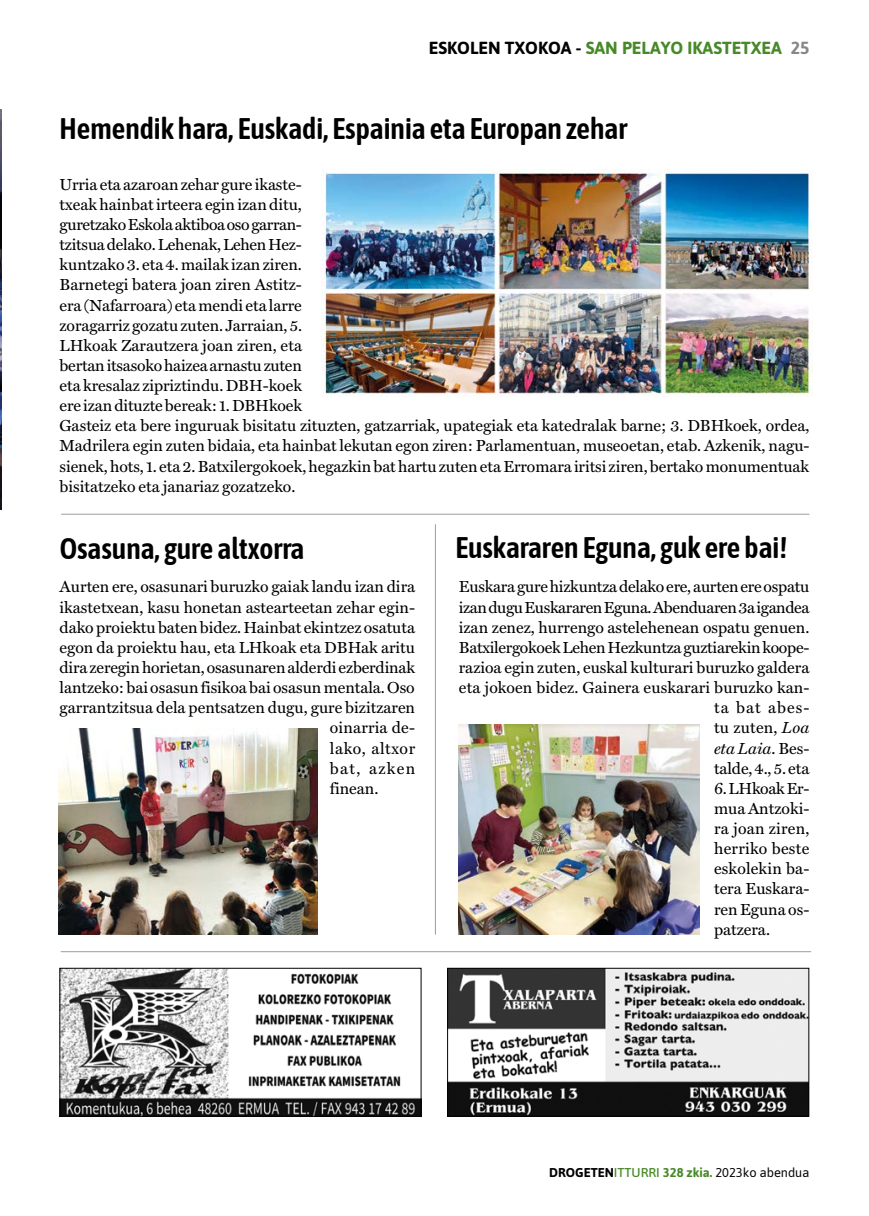
<style>
.page{position:relative;width:869px;height:1216px;background:#fff}
.page>*{position:absolute;margin:0;border:0;box-sizing:border-box;transform-origin:0 0}
.t1{font:600 29.75px "Asap Condensed";color:#000}
.t2{font:700 17.5px "Asap";color:#478928}
.t3{font:16.1px/20.1px "Miller Text Roman";color:#000}
.t4{font:italic 16.1px "Miller Text";color:#000}
.t5{font:16.1px "Miller Text Roman";letter-spacing:.035em;color:#000}
.t6{font:16.1px "Miller Text Roman";letter-spacing:.08em;color:#000}
.t7{font:12.78px "Asap";color:#000}
.s1{color:#000}
.s2{color:#878787}
.s3{font-family:"Miller Text";font-style:italic}
.s4{font-family:"Miller Text Roman";font-style:normal}
.s5{font-weight:700}
.s6{font-weight:500;color:#478928}
.s7{font-weight:700;color:#478928}
</style>
<div class="page">
<img style="left:59px;top:729px;width:258px;height:205px">
<img style="left:321px;top:169px;width:490px;height:227px">
<hr style="left:61px;top:514px;width:747px;height:1px;background:#9d9d9c">
<hr style="left:435px;top:524px;width:1px;height:410px;background:#9d9d9c">
<img style="left:458px;top:724px;width:240px;height:210px">
<hr style="left:61px;top:951px;width:749px;height:1px;background:#9d9d9c">
<img style="left:0;top:109px;width:1px;height:401px">
<img style="left:61px;top:969px;width:358px;height:145px">
<div style="left:59px;top:967px;width:362px;height:149px;border:1px solid #000"></div>
<img style="left:449px;top:969px;width:357px;height:145px">
<div style="left:447px;top:967px;width:361px;height:149px;border:1px solid #000"></div>
<p class="t2" style="left:428px;top:38px;width:382px"><span class="s1">ESKOLEN TXOKOA -</span> SAN PELAYO IKASTETXEA <span class="s2">25</span></p>
<h1 class="t1" style="left:60px;top:108px;width:569px">Hemendik hara, Euskadi, Espainia eta Europan zehar</h1>
<p class="t3" style="left:60px;top:174px;width:751px">Urria eta azaroan zehar gure ikaste-<br>txeak hainbat irteera egin izan ditu,<br>guretzako Eskola aktiboa oso garran-<br>tzitsua delako. Lehenak, Lehen Hez-<br>kuntzako 3. eta 4. mailak izan ziren.<br>Barnetegi batera joan ziren Astitz-<br>era (Nafarroara) eta mendi eta larre<br>zoragarriz gozatu zuten. Jarraian, 5.<br>LHkoak Zarautzera joan ziren, eta<br>bertan itsasoko haizea arnastu zuten<br>eta kresalaz zipriztindu. DBH-koek<br>ere izan dituzte bereak: 1. DBHkoek<br>Gasteiz eta bere inguruak bisitatu zituzten, gatzarriak, upategiak eta katedralak barne; 3. DBHkoek, ordea, Madrilera egin zuten bidaia, eta hainbat lekutan egon ziren: Parlamentuan, museoetan, etab. Azkenik, nagu&shy;sienek, hots, 1. eta 2. Batxilergokoek, hegazkin bat hartu zuten eta Erromara iritsi ziren, bertako monumentuak bisitatzeko eta janariaz gozatzeko.</p>
<h1 class="t1" style="left:60px;top:527px;width:246px">Osasuna, gure altxorra</h1>
<p class="t3" style="left:60px;top:576px;width:357px">Aurten ere, osasunari buruzko gaiak landu izan dira</p>
<p class="t3" style="left:60px;top:597px;width:357px">ikastetxean, kasu honetan astearteetan zehar egin-</p>
<p class="t3" style="left:60px;top:617px;width:357px">dako proiektu baten bidez. Hainbat ekintzez osatuta</p>
<p class="t3" style="left:60px;top:637px;width:357px">egon da proiektu hau, eta LHkoak eta DBHak aritu</p>
<p class="t3" style="left:60px;top:657px;width:357px">dira zeregin horietan, osasunaren alderdi ezberdinak</p>
<p class="t3" style="left:60px;top:677px;width:356px">lantzeko: bai osasun fisikoa bai osasun mentala. Oso</p>
<p class="t3" style="left:60px;top:697px;width:357px">garrantzitsua dela pentsatzen dugu, gure bizitzaren</p>
<p class="t3" style="left:330px;top:717px;width:87px">oinarria de-</p>
<p class="t5" style="left:330px;top:738px;width:87px">lako, altxor</p>
<p class="t6" style="left:330px;top:758px;width:87px">bat, azken</p>
<p class="t3" style="left:330px;top:778px;width:50px">finean.</p>
<h1 class="t1" style="left:455px;top:526px;width:333px">Euskararen Eguna, guk ere bai!</h1>
<p class="t3" style="left:458px;top:576px;width:352px;text-align:right">Euskara gure hizkuntza delako ere, aurten ere ospatu izan dugu Euskararen Eguna. Abenduaren 3a igandea izan zenez, hurrengo astelehenean ospatu genuen.<br>Batxilergokoek Lehen Hezkuntza guztiarekin koope&shy;razioa egin zuten, euskal kulturari buruzko galdera eta jokoen bidez. Gainera euskarari buruzko kan&shy;ta bat abes-<br>tu zuten, <span class="s3">Loa</span></p>
<p class="t4" style="left:713px;top:738px;width:97px">eta Laia<span class="s4">. Bes-</span></p>
<p class="t3" style="left:713px;top:758px;width:97px">talde, 4., 5. eta</p>
<p class="t3" style="left:713px;top:778px;width:97px;text-align:justify">6. LHkoak Er&shy;mua Antzoki&shy;ra joan ziren, herriko beste eskolekin ba&shy;tera Euskara&shy;ren Eguna os&shy;patzera.</p>
<p class="t7" style="left:549px;top:1164px;width:262px"><span class="s5">DROGETEN</span><span class="s6">ITTURRI</span> <span class="s7">328 zkia.</span> 2023ko abendua</p>
</div>
